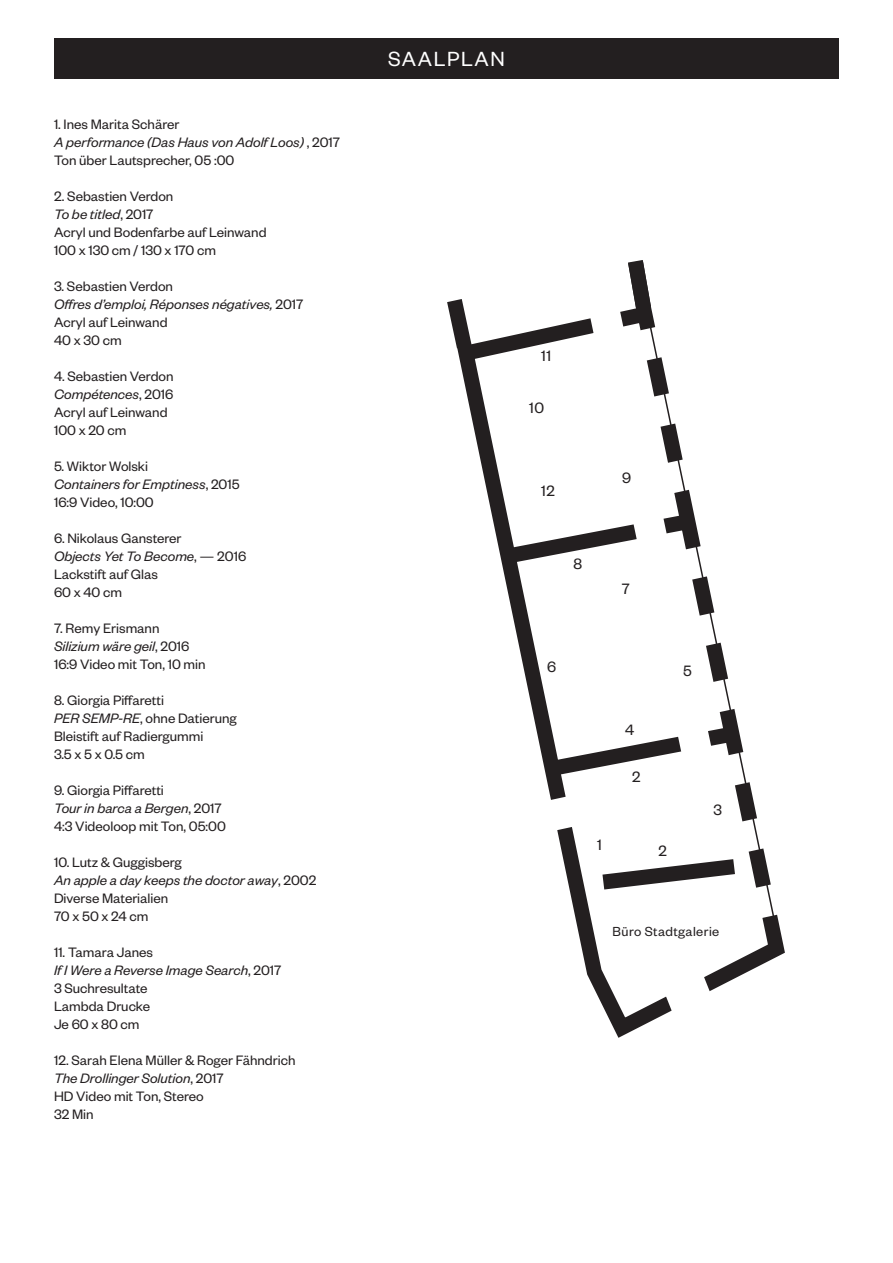
<style>
.page{position:relative;width:893px;height:1263px;background:#fff}
.page>*{position:absolute;margin:0;border:0;box-sizing:border-box;transform-origin:0 0}
.t1{font:22.5px "Founders Grotesk";letter-spacing:.07em;color:#fff}
.t2{font:16.5px "Founders Grotesk";color:#231f20}
.t3{font:15px/18px "Founders Grotesk";color:#231f20}
.t4{font:14.4px "Founders Grotesk";letter-spacing:.03em;color:#231f20}
.s1{font-style:italic}
</style>
<div class="page">
<svg style="left:460px;top:319px;width:325px;height:719px"></svg>
<svg style="left:635px;top:391px;width:11px;height:40px"></svg>
<svg style="left:646px;top:319px;width:135px;height:625px"></svg>
<svg style="left:492px;top:504px;width:224px;height:80px"></svg>
<svg style="left:658px;top:960px;width:55px;height:57px"></svg>
<svg style="left:537px;top:677px;width:248px;height:243px"></svg>
<div style="left:54px;top:38px;width:785px;height:40px;background:#231f20"></div>
<svg style="left:588px;top:260px;width:82px;height:105px"></svg>
<svg style="left:447px;top:299px;width:35px;height:66px"></svg>
<p class="t3" style="left:54px;top:115px;width:287px">1. Ines Marita Schärer<br><span class="s1">A performance (Das Haus von Adolf Loos)</span> , 2017<br>Ton über Lautsprecher, 05 :00</p>
<p class="t3" style="left:54px;top:187px;width:214px">2. Sebastien Verdon<br><span class="s1">To be titled</span>, 2017<br>Acryl und Bodenfarbe auf Leinwand<br>100 x 130 cm / 130 x 170 cm</p>
<p class="t3" style="left:54px;top:277px;width:251px">3. Sebastien Verdon<br><span class="s1">Offres d’emploi, Réponses négatives,</span> 2017<br>Acryl auf Leinwand<br>40 x 30 cm</p>
<p class="t3" style="left:54px;top:367px;width:121px">4. Sebastien Verdon<br><span class="s1">Compétences</span>, 2016<br>Acryl auf Leinwand<br>100 x 20 cm</p>
<p class="t3" style="left:54px;top:457px;width:187px">5. Wiktor Wolski<br><span class="s1">Containers for Emptiness</span>, 2015<br>16:9 Video, 10:00</p>
<p class="t3" style="left:54px;top:529px;width:194px">6. Nikolaus Gansterer<br><span class="s1">Objects Yet To Become</span>, — 2016<br>Lackstift auf Glas<br>60 x 40 cm</p>
<p class="t3" style="left:54px;top:619px;width:153px">7. Remy Erismann<br><span class="s1">Silizium wäre geil</span>, 2016<br>16:9 Video mit Ton, 10 min</p>
<p class="t3" style="left:54px;top:691px;width:184px">8. Giorgia Piffaretti<br><span class="s1">PER SEMP-RE</span>, ohne Datierung<br>Bleistift auf Radiergummi<br>3.5 x 5 x 0.5 cm</p>
<p class="t3" style="left:54px;top:781px;width:173px">9. Giorgia Piffaretti<br><span class="s1">Tour in barca a Bergen</span>, 2017<br>4:3 Videoloop mit Ton, 05:00</p>
<p class="t3" style="left:54px;top:853px;width:264px">10. Lutz &amp; Guggisberg<br><span class="s1">An apple a day keeps the doctor away</span>, 2002<br>Diverse Materialien<br>70 x 50 x 24 cm</p>
<p class="t3" style="left:54px;top:943px;width:229px">11. Tamara Janes<br><span class="s1">If I Were a Reverse Image Search</span>, 2017<br>3 Suchresultate<br>Lambda Drucke<br>Je 60 x 80 cm</p>
<p class="t3" style="left:54px;top:1051px;width:243px">12. Sarah Elena Müller &amp; Roger Fähndrich<br><span class="s1">The Drollinger Solution</span>, 2017<br>HD Video mit Ton, Stereo<br>32 Min</p>
<h1 class="t1" style="left:388px;top:45px;width:118px">SAALPLAN</h1>
<p class="t2" style="left:541px;top:345px;width:12px">11</p>
<p class="t2" style="left:529px;top:397px;width:16px">10</p>
<p class="t2" style="left:541px;top:481px;width:15px">12</p>
<p class="t2" style="left:573px;top:553px;width:10px">8</p>
<p class="t2" style="left:622px;top:468px;width:11px">9</p>
<p class="t2" style="left:622px;top:579px;width:9px">7</p>
<p class="t2" style="left:547px;top:657px;width:11px">6</p>
<p class="t2" style="left:683px;top:660px;width:10px">5</p>
<p class="t2" style="left:625px;top:719px;width:11px">4</p>
<p class="t2" style="left:597px;top:834px;width:6px">1</p>
<p class="t2" style="left:632px;top:766px;width:10px">2</p>
<p class="t2" style="left:658px;top:840px;width:10px">2</p>
<p class="t2" style="left:713px;top:799px;width:10px">3</p>
<p class="t4" style="left:612px;top:922px;width:108px">Büro Stadtgalerie</p>
</div>
